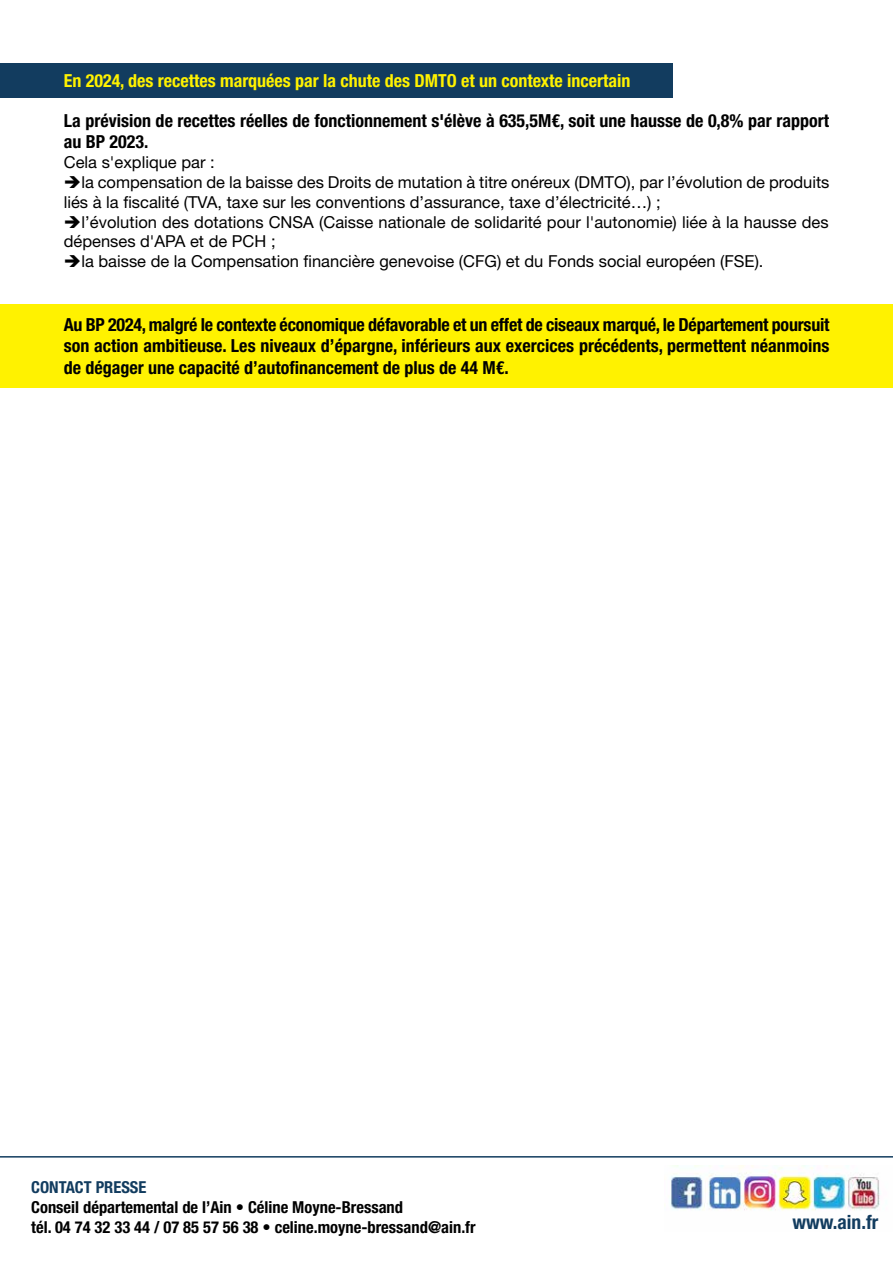
<style>
.page{position:relative;width:893px;height:1263px;background:#fff}
.page>*{position:absolute;margin:0;border:0;box-sizing:border-box;transform-origin:0 0}
.t1{font:700 condensed 19.5px "Helvetica Neue LT Pro";color:#123c5f}
.t2{font:700 condensed 18px/21.6px "Helvetica Neue LT Pro";color:#000}
.t3{font:700 condensed 18px "Helvetica Neue LT Pro";color:#fff200}
.t4{font:16.5px/19.8px "Helvetica Neue LT Pro";color:#000}
.t5{font:700 condensed 16.5px/19.8px "Helvetica Neue LT Pro";color:#000}
.t6{font:700 condensed 16.5px "Helvetica Neue LT Pro";color:#123c5f}
</style>
<div class="page">
<img style="left:670px;top:1166px;width:210px;height:45px">
<hr style="left:0;top:1156px;width:893px;height:1px;background:#123c5f">
<div style="left:0;top:64px;width:673px;height:34px;background:#123c5f"></div>
<div style="left:0;top:304px;width:893px;height:84px;background:#fff200"></div>
<p class="t3" style="left:64px;top:69px;width:568px">En 2024, des recettes marquées par la chute des DMTO et un contexte incertain</p>
<p class="t2" style="left:64px;top:110px;width:767px">La prévision de recettes réelles de fonctionnement s'élève à 635,5M€, soit une hausse de 0,8% par rapport au BP 2023.</p>
<p class="t4" style="left:64px;top:152px;width:152px">Cela s'explique par :</p>
<p class="t4" style="left:64px;top:172px;width:767px">➔la compensation de la baisse des Droits de mutation à titre onéreux (DMTO), par l’évolution de produits liés à la fiscalité (TVA, taxe sur les conventions d’assurance, taxe d’électricité…) ;</p>
<p class="t4" style="left:64px;top:211px;width:766px">➔l’évolution des dotations CNSA (Caisse nationale de solidarité pour l'autonomie) liée à la hausse des dépenses d'APA et de PCH ;</p>
<p class="t4" style="left:64px;top:251px;width:701px">➔la baisse de la Compensation financière genevoise (CFG) et du Fonds social européen (FSE).</p>
<p class="t2" style="left:64px;top:314px;width:767px;text-align:justify">Au BP 2024, malgré le contexte économique défavorable et un effet de ciseaux marqué, le Département poursuit son action ambitieuse. Les niveaux d’épargne, inférieurs aux exercices précédents, permettent néanmoins de dégager une capacité d’autofinancement de plus de 44 M€.</p>
<p class="t6" style="left:31px;top:1177px;width:117px">CONTACT PRESSE</p>
<p class="t5" style="left:31px;top:1197px;width:446px">Conseil départemental de l’Ain • Céline Moyne-Bressand<br>tél. 04 74 32 33 44 / 07 85 57 56 38 • celine.moyne-bressand@ain.fr</p>
<p class="t1" style="left:792px;top:1210px;width:87px">www.ain.fr</p>
</div>
